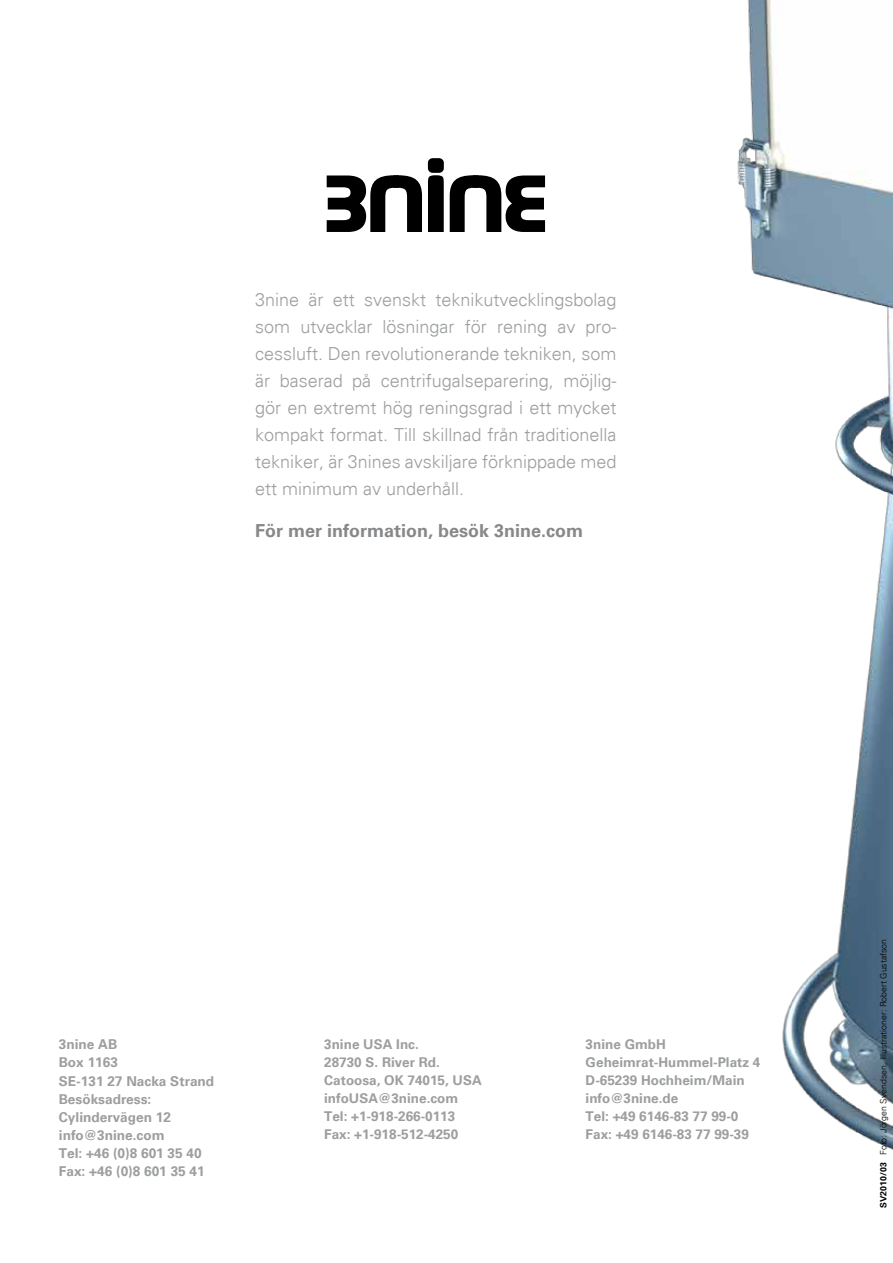
<style>
.page{position:relative;width:893px;height:1263px;background:#fff}
.page>*{position:absolute;margin:0;border:0;box-sizing:border-box;transform-origin:0 0}
.t1{font:300 18px/27px "Univers";color:#9c9e9f;text-align:justify}
.t2{font:700 18px "Univers";color:#87888a}
.t3{font:700 13.65px/18.1px "Univers";color:#9c9e9f}
.t4{font:700 13.5px/18px "Univers";color:#9c9e9f}
.t5{font:300 8.7px "Univers";color:#000}
.t6{font:700 8.7px "Univers";color:#000}
</style>
<div class="page">
<img style="left:737px;top:0;width:156px;height:1150px">
<div style="left:428px;top:158px;width:16px;height:15px;background:#000;border-radius:5px"></div>
<svg style="left:428px;top:175px;width:16px;height:57px"></svg>
<svg style="left:450px;top:175px;width:95px;height:57px"></svg>
<svg style="left:327px;top:175px;width:95px;height:57px"></svg>
<p class="t1" style="left:255px;top:286px;width:363px">3nine är ett svenskt teknikutvecklingsbolag som utvecklar lösningar för rening av pro&shy;cessluft. Den revolutionerande tekniken, som är baserad på centrifugalseparering, möjlig&shy;gör en extremt hög reningsgrad i ett mycket kompakt format. Till skillnad från traditionella tekniker, är 3nines avskiljare förknippade med ett minimum av underhåll.</p>
<p class="t2" style="left:255px;top:519px;width:330px">För mer information, besök 3nine.com</p>
<p class="t3" style="left:59px;top:1036px;width:157px">3nine AB<br>Box 1163<br>SE-131 27 Nacka Strand<br>Besöksadress:<br>Cylindervägen 12 info@3nine.com<br>Tel: +46 (0)8 601 35 40<br>Fax: +46 (0)8 601 35 41</p>
<p class="t4" style="left:324px;top:1036px;width:159px">3nine USA Inc.<br>28730 S. River Rd.<br>Catoosa, OK 74015, USA infoUSA@3nine.com<br>Tel: +1-918-266-0113<br>Fax: +1-918-512-4250</p>
<p class="t4" style="left:586px;top:1036px;width:176px">3nine GmbH<br>Geheimrat-Hummel-Platz 4<br>D-65239 Hochheim/Main info@3nine.de<br>Tel: +49 6146-83 77 99-0<br>Fax: +49 6146-83 77 99-39</p>
<p class="t5" style="left:878px;top:1155px;width:218px;rotate:-90deg">Foto: Jörgen Svendsen, Illustrationer: Robert Gustafson</p>
<p class="t6" style="left:878px;top:1208px;width:47px;rotate:-90deg">SV2010/03</p>
</div>
